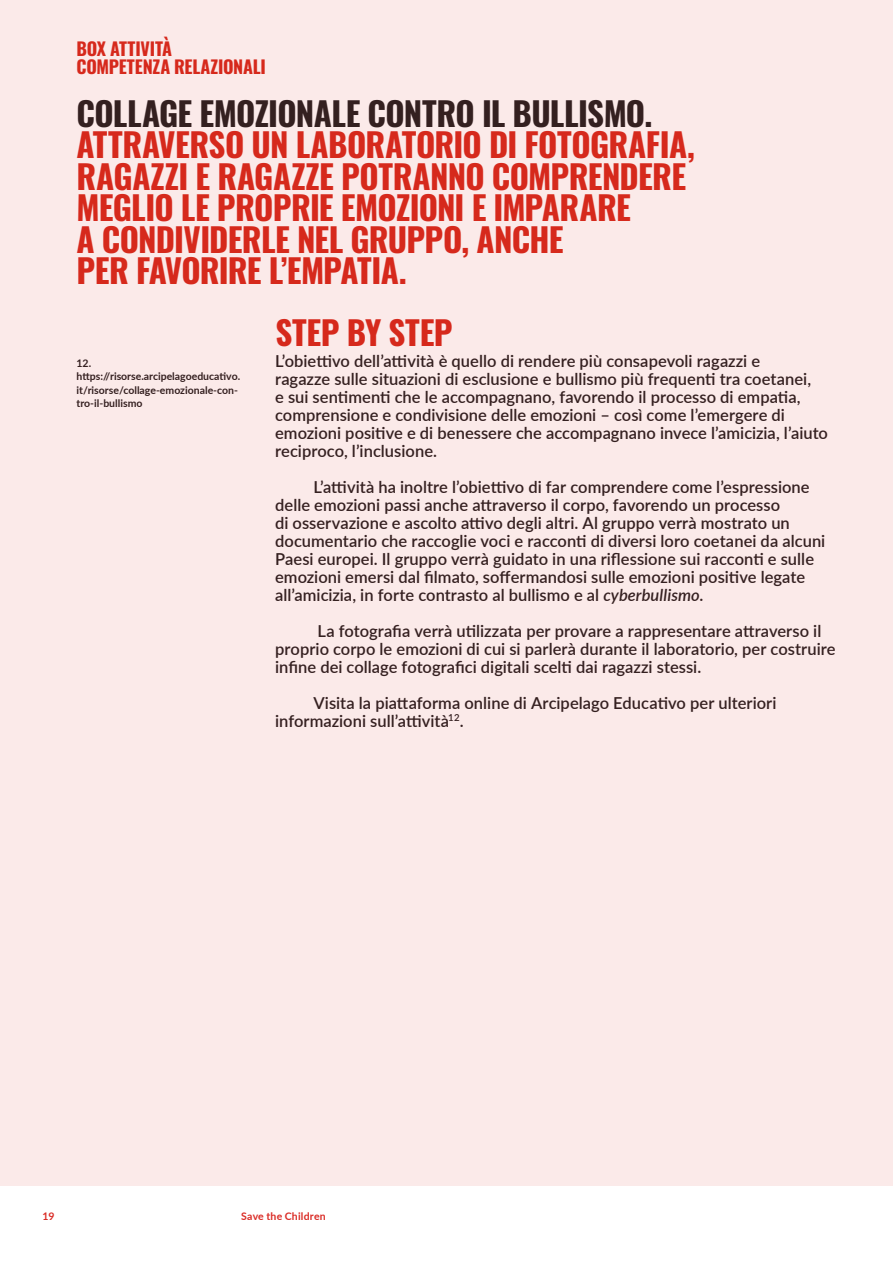
<style>
.page{position:relative;width:893px;height:1263px;background:#fff}
.page>*{position:absolute;margin:0;border:0;box-sizing:border-box;transform-origin:0 0}
.t1{font:700 33px/31.5px "Oswald";letter-spacing:-.02em;color:#d6291c}
.t2{font:700 33px "Oswald";letter-spacing:-.02em;color:#231f20}
.t3{font:700 18px/18px "Oswald";letter-spacing:-.015em;color:#d6291c}
.t4{font:600 16.5px/18px "Lato";color:#231f20}
.t5{font:700 10.5px/13.5px "Lato";color:#231f20}
.t6{font:700 10.5px "Lato";letter-spacing:.02em;color:#da2c26}
.s1{font-style:italic}
</style>
<div class="page">
<div style="left:0;top:0;width:893px;height:1186px;background:#fbeae9"></div>
<p class="t3" style="left:77px;top:41px;width:191px">BOX ATTIVITÀ<br>COMPETENZA RELAZIONALI</p>
<h1 class="t2" style="left:77px;top:96px;width:577px">COLLAGE EMOZIONALE CONTRO IL BULLISMO.</h1>
<h1 class="t1" style="left:77px;top:131px;width:620px">ATTRAVERSO UN LABORATORIO DI FOTOGRAFIA, RAGAZZI E RAGAZZE POTRANNO COMPRENDERE MEGLIO LE PROPRIE EMOZIONI E IMPARARE<br>A CONDIVIDERLE NEL GRUPPO, ANCHE<br>PER FAVORIRE L’EMPATIA.</h1>
<h1 class="t1" style="left:275px;top:319px;width:179px">STEP BY STEP</h1>
<p class="t4" style="left:275px;top:351px;width:554px">L’obiettivo dell’attività è quello di rendere più consapevoli ragazzi e<br>ragazze sulle situazioni di esclusione e bullismo più frequenti tra coetanei,<br>e sui sentimenti che le accompagnano, favorendo il processo di empatia, comprensione e condivisione delle emozioni – così come l’emergere di emozioni positive e di benessere che accompagnano invece l’amicizia, l’aiuto reciproco, l’inclusione.</p>
<p class="t4" style="left:275px;top:477px;width:552px;text-indent:38px">L’attività ha inoltre l’obiettivo di far comprendere come l’espressione delle emozioni passi anche attraverso il corpo, favorendo un processo<br>di osservazione e ascolto attivo degli altri. Al gruppo verrà mostrato un documentario che raccoglie voci e racconti di diversi loro coetanei da alcuni Paesi europei. Il gruppo verrà guidato in una riflessione sui racconti e sulle emozioni emersi dal filmato, soffermandosi sulle emozioni positive legate all’amicizia, in forte contrasto al bullismo e al <span class="s1">cyberbullismo</span>.</p>
<p class="t4" style="left:275px;top:621px;width:562px;text-indent:42px">La fotografia verrà utilizzata per provare a rappresentare attraverso il proprio corpo le emozioni di cui si parlerà durante il laboratorio, per costruire infine dei collage fotografici digitali scelti dai ragazzi stessi.</p>
<p class="t4" style="left:275px;top:693px;width:503px;text-indent:38px">Visita la piattaforma online di Arcipelago Educativo per ulteriori informazioni sull’attività<sup>12</sup>.</p>
<p class="t5" style="left:77px;top:355px;width:165px">12. https://risorse.arcipelagoeducativo. it/risorse/collage-emozionale-con&shy;tro-il-bullismo</p>
<p class="t6" style="left:43px;top:1209px;width:13px">19</p>
<p class="t6" style="left:241px;top:1209px;width:86px">Save the Children</p>
</div>
